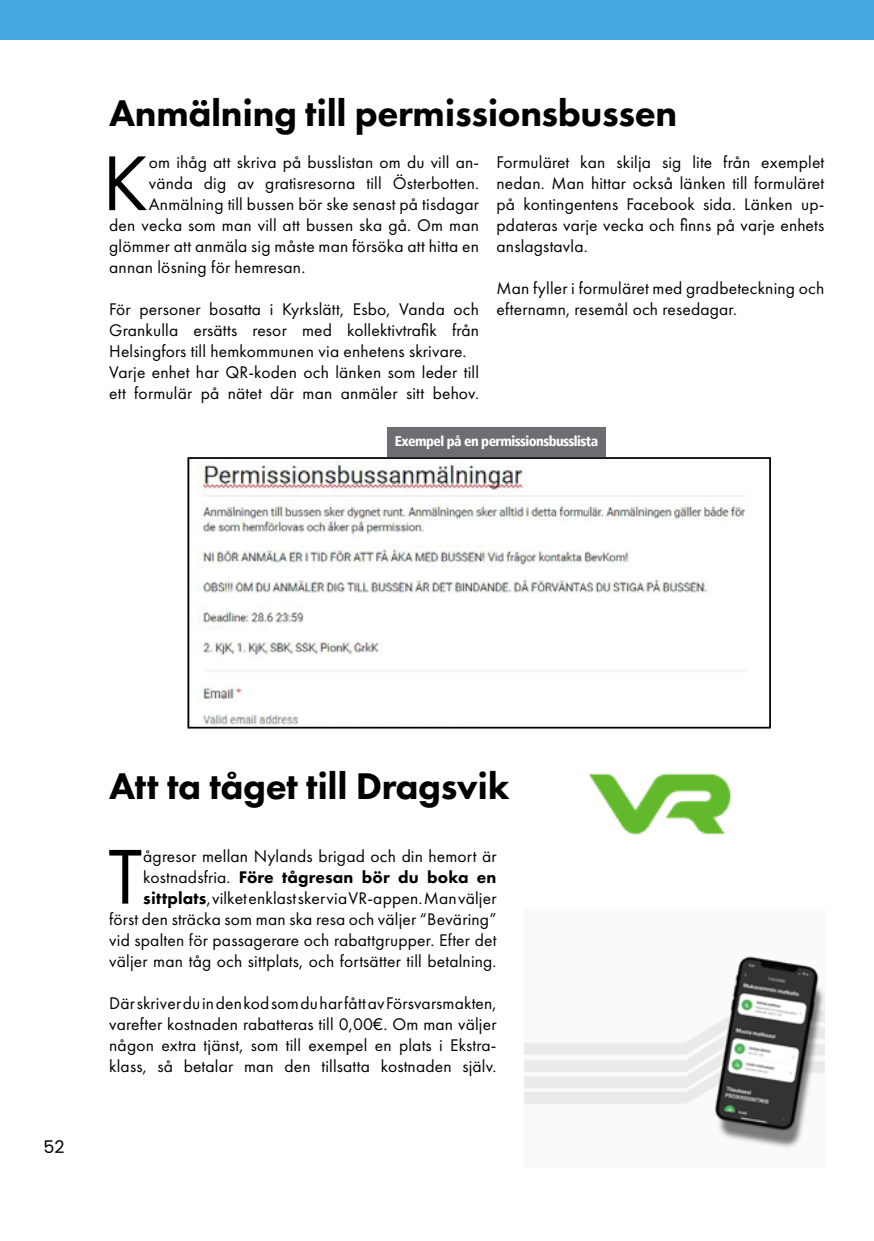
<style>
.page{position:relative;width:874px;height:1241px;background:#fff}
.page>*{position:absolute;margin:0;border:0;box-sizing:border-box;transform-origin:0 0}
.t1{font:80.5px "Futura PT";color:#000}
.t2{font:800 38.5px "Futura PT";letter-spacing:-.01em;color:#000}
.t3{font:17.5px/21px "Futura PT";letter-spacing:.01em;color:#000}
.t4{font:17.5px "Poppins";color:#000}
.t5{font:900 condensed 14px "Frutiger LT";letter-spacing:-.04em;color:#fff}
.s1{font-weight:800}
</style>
<div class="page">
<div style="left:387px;top:427px;width:218px;height:30px;background:#6d6e71"></div>
<img style="left:195px;top:460px;width:551px;height:265px">
<div style="left:187px;top:457px;width:583px;height:271px;border:2px solid #000"></div>
<img style="left:524px;top:956px;width:299px;height:192px">
<img style="left:589px;top:773px;width:143px;height:62px">
<div style="left:0;top:0;width:873px;height:40px;background:#44a8df"></div>
<h2 class="t2" style="left:109px;top:89px;width:569px">Anmälning till permissionsbussen</h2>
<h1 class="t1" style="left:102px;top:135px;width:47px">K</h1>
<p class="t3" style="left:149px;top:152px;width:331px">om ihåg att skriva på busslistan om du vill an-</p>
<p class="t3" style="left:149px;top:173px;width:331px">vända dig av gratisresorna till Österbotten.</p>
<p class="t3" style="left:149px;top:194px;width:331px">Anmälning till bussen bör ske senast på tisdagar</p>
<p class="t3" style="left:109px;top:215px;width:371px">den vecka som man vill att bussen ska gå. Om man</p>
<p class="t3" style="left:109px;top:236px;width:371px">glömmer att anmäla sig måste man försöka att hitta en</p>
<p class="t3" style="left:109px;top:257px;width:197px">annan lösning för hemresan.</p>
<p class="t3" style="left:109px;top:299px;width:371px">För personer bosatta i Kyrkslätt, Esbo, Vanda och Grankulla ersätts resor med kollektivtrafik från Helsingfors till hemkommunen via enhetens skrivare.<br>Varje enhet har QR-koden och länken som leder till ett formulär på nätet där man anmäler sitt behov.</p>
<p class="t3" style="left:496px;top:152px;width:329px;text-align:justify">Formuläret kan skilja sig lite från exemplet nedan. Man hittar också länken till formuläret på kontingentens Facebook sida. Länken up&shy;pdateras varje vecka och finns på varje enhets anslagstavla.</p>
<p class="t3" style="left:496px;top:278px;width:329px">Man fyller i formuläret med gradbeteckning och efternamn, resemål och resedagar.</p>
<p class="t5" style="left:395px;top:433px;width:205px">Exempel på en permissionsbusslista</p>
<p class="t4" style="left:43px;top:1136px;width:23px">52</p>
<h2 class="t2" style="left:109px;top:761px;width:401px">Att ta tåget till Dragsvik</h2>
<p class="t3" style="left:109px;top:845px;width:388px;text-align:right">ågresor mellan Nylands brigad och din hemort är kostnadsfria. <span class="s1">Före tågresan bör du boka en sittplats</span>, vilket enklast sker via VR-appen. Man väljer<br>först den sträcka som man ska resa och väljer “Beväring” vid spalten för passagerare och rabattgrupper. Efter det väljer man tåg och sittplats, och fortsätter till betalning.</p>
<p class="t3" style="left:109px;top:992px;width:388px;text-align:justify">Där skriver du in den kod som du har fått av Försvarsmakten, varefter kostnaden rabatteras till 0,00€. Om man väljer någon extra tjänst, som till exempel en plats i Ekstra&shy;klass, så betalar man den tillsatta kostnaden själv.</p>
<h1 class="t1" style="left:108px;top:828px;width:36px">T</h1>
</div>
